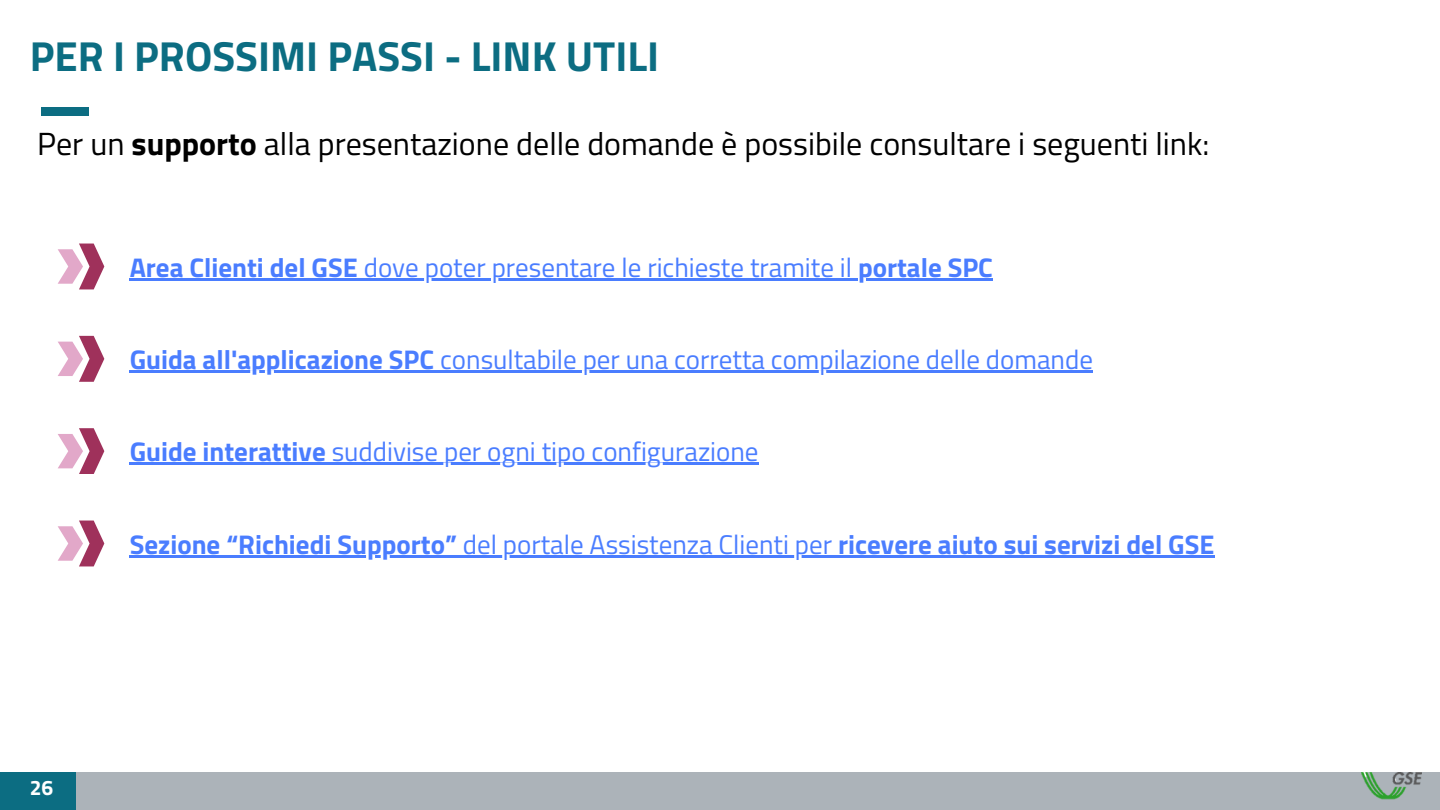
<style>
.page{position:relative;width:1440px;height:810px;background:#fff}
.page>*{position:absolute;margin:0;border:0;box-sizing:border-box;transform-origin:0 0}
.t1{font:700 42px "Titillium Web";color:#0c6d82}
.t2{font:32px "Titillium Web";color:#000}
.t3{font:27px "Titillium Web";color:#4a7dff}
.t4{font:700 27px "Titillium Web";color:#4a7dff}
.t5{font:700 21px "Titillium Web";color:#fff}
.s1{font-weight:700}
.s2{font-weight:400}
</style>
<div class="page">
<div style="left:42px;top:107px;width:47px;height:9px;background:#0c6d82"></div>
<div style="left:0;top:772px;width:1440px;height:38px;background:#acb3b9"></div>
<div style="left:0;top:772px;width:75px;height:38px;background:#0c6d82"></div>
<img style="left:1362px;top:772px;width:59px;height:27px">
<svg style="left:58px;top:244px;width:46px;height:45px"></svg>
<svg style="left:58px;top:336px;width:46px;height:46px"></svg>
<hr style="left:130px;top:278px;width:228px;height:2px;background:#4a7dff">
<hr style="left:358px;top:278px;width:500px;height:2px;background:#4a7dff">
<hr style="left:858px;top:278px;width:135px;height:2px;background:#4a7dff">
<hr style="left:130px;top:370px;width:304px;height:3px;background:#4a7dff">
<hr style="left:434px;top:370px;width:659px;height:3px;background:#4a7dff">
<hr style="left:130px;top:463px;width:196px;height:2px;background:#4a7dff">
<hr style="left:326px;top:463px;width:433px;height:2px;background:#4a7dff">
<svg style="left:58px;top:428px;width:46px;height:46px"></svg>
<hr style="left:130px;top:555px;width:327px;height:2px;background:#4a7dff">
<hr style="left:457px;top:555px;width:381px;height:2px;background:#4a7dff">
<hr style="left:838px;top:555px;width:376px;height:2px;background:#4a7dff">
<svg style="left:58px;top:521px;width:46px;height:45px"></svg>
<p class="t1" style="left:30px;top:24px;width:631px">PER I PROSSIMI PASSI - LINK UTILI</p>
<p class="t2" style="left:37px;top:119px;width:1174px">Per un <span class="s1">supporto</span> alla presentazione delle domande è possibile consultare i seguenti link:</p>
<p class="t3" style="left:130px;top:246px;width:865px"><span class="s1">Area Clienti del GSE</span> dove poter presentare le richieste tramite il <span class="s1">portale SPC</span></p>
<p class="t3" style="left:130px;top:338px;width:965px"><span class="s1">Guida all'applicazione SPC</span> consultabile per una corretta compilazione delle domande</p>
<p class="t3" style="left:130px;top:431px;width:630px"><span class="s1">Guide interattive</span> suddivise per ogni tipo configurazione</p>
<p class="t4" style="left:130px;top:523px;width:1086px">Sezione “Richiedi Supporto” <span class="s2">del portale Assistenza Clienti per</span> ricevere aiuto sui servizi del GSE</p>
<h2 class="t5" style="left:30px;top:771px;width:25px">26</h2>
</div>
